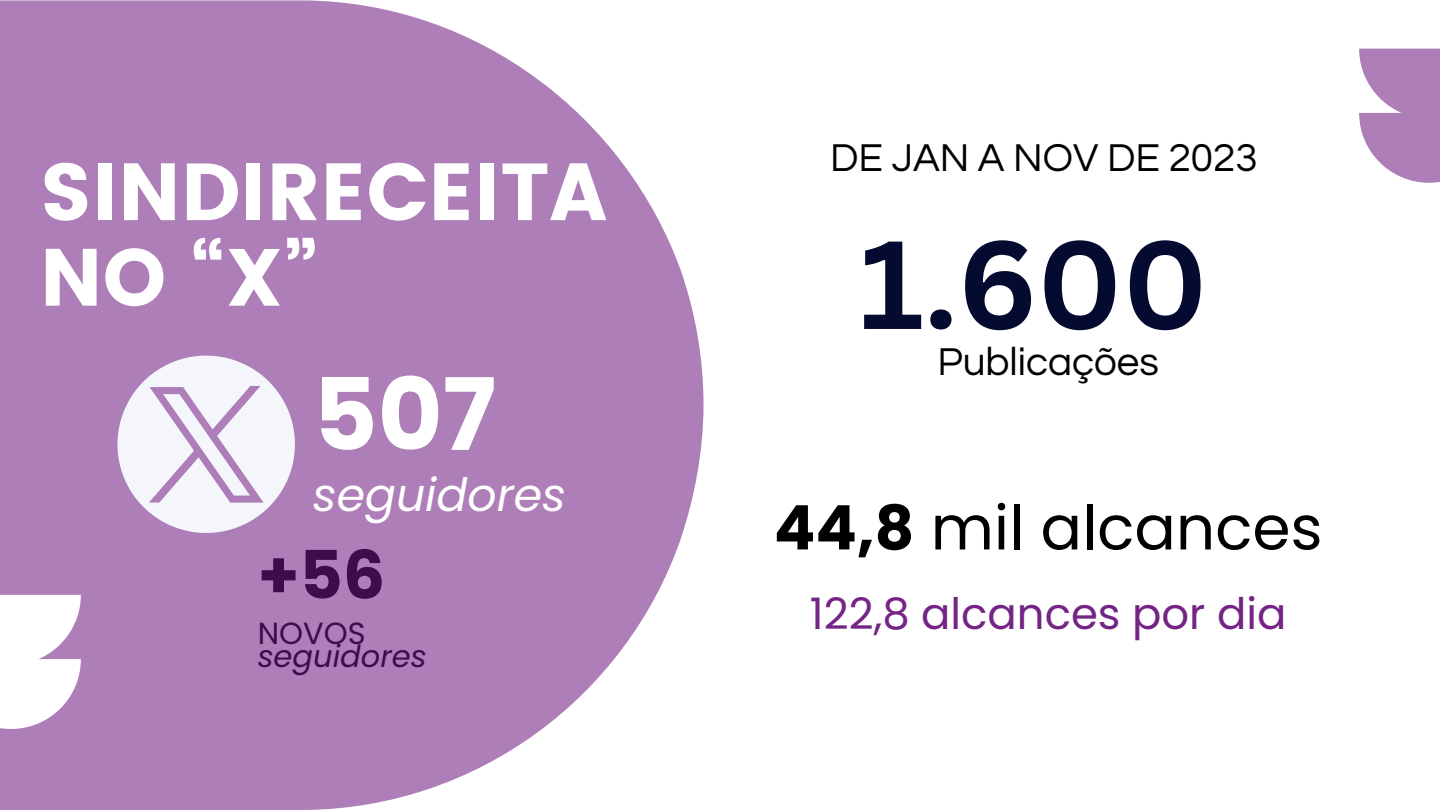
<style>
.page{position:relative;width:1440px;height:810px;background:#fff}
.page>*{position:absolute;margin:0;border:0;box-sizing:border-box;transform-origin:0 0}
.t1{font:700 122.4px "Canva Sans";color:#050a30}
.t2{font:700 99.8px "Poppins";color:#fff}
.t3{font:80.8px "Poppins";color:#fff}
.t4{font:700 66.6px "Poppins";color:#400b4b}
.t5{font:61.4px "Poppins";color:#000}
.t6{font:italic 45.8px "Poppins";color:#fff}
.t7{font:43.4px "Poppins";color:#732484}
.t8{font:40.4px "Questrial";color:#000}
.t9{font:italic 30.5px "Poppins";color:#400b4b}
.t10{font:30.5px "Poppins";color:#400b4b}
.s1{font-weight:700}
</style>
<div class="page">
<svg style="left:0;top:0;width:704px;height:810px;background:#b98fc1"></svg>
<svg style="left:0;top:595px;width:81px;height:134px"></svg>
<svg style="left:1359px;top:49px;width:81px;height:134px"></svg>
<svg style="left:117px;top:356px;width:178px;height:177px"></svg>
<p class="t3" style="left:40px;top:145px;width:569px">SINDIRECEITA</p>
<p class="t3" style="left:40px;top:231px;width:280px">NO “X”</p>
<p class="t2" style="left:313px;top:345px;width:185px">507</p>
<p class="t6" style="left:313px;top:463px;width:255px">seguidores</p>
<p class="t4" style="left:258px;top:529px;width:129px">+56</p>
<p class="t10" style="left:258px;top:612px;width:110px">NOVOS</p>
<p class="t9" style="left:258px;top:635px;width:171px">seguidores</p>
<p class="t8" style="left:830px;top:138px;width:429px">DE JAN A NOV DE 2023</p>
<p class="t1" style="left:860px;top:198px;width:350px">1.600</p>
<p class="t8" style="left:937px;top:342px;width:223px">Publicações</p>
<p class="t5" style="left:774px;top:485px;width:550px"><span class="s1">44,8</span> mil alcances</p>
<p class="t7" style="left:810px;top:583px;width:478px">122,8 alcances por dia</p>
</div>
